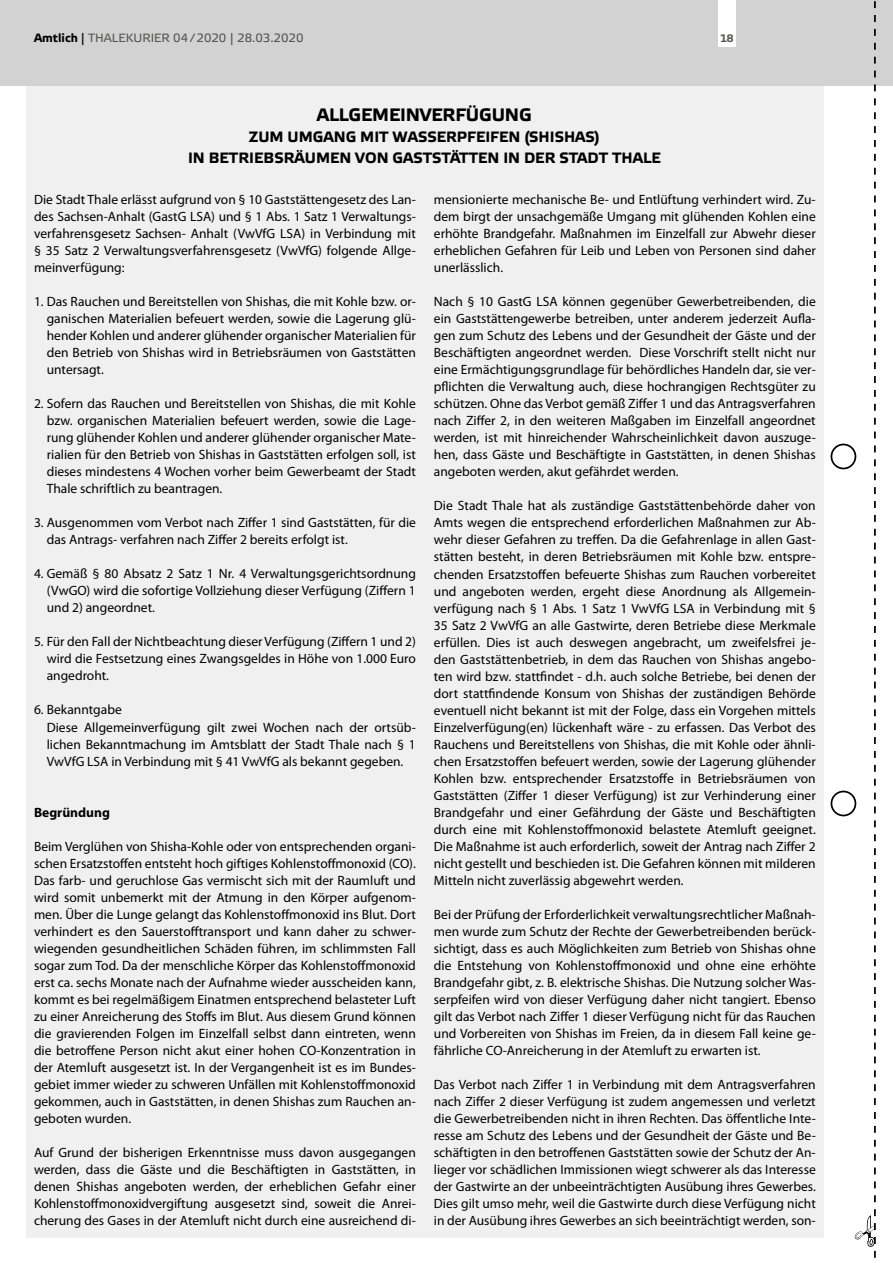
<style>
.page{position:relative;width:893px;height:1263px;background:#fff}
.page>*{position:absolute;margin:0;border:0;box-sizing:border-box;transform-origin:0 0}
.t1{font:700 18px "Elektra Text Pro";letter-spacing:-.01em;color:#000}
.t2{font:700 15px/21px "Elektra Text Pro";color:#000;text-align:center}
.t3{font:13.5px/17px "Myriad Pro";color:#000;text-align:justify}
.t4{font:700 13.5px "Myriad Pro";color:#000}
.t5{font:12px "Elektra Text Pro";color:#575756}
.t6{font:900 10.5px "Diavlo";color:#575756}
.s1{font-weight:700;color:#000}
.s2{color:#000}
</style>
<div class="page">
<div style="left:27px;top:0;width:797px;height:1237px;background:#f0f0f0"></div>
<div style="left:0;top:0;width:893px;height:85px;background:#d2d2d2"></div>
<div style="left:719px;top:0;width:17px;height:47px;background:#fff"></div>
<svg style="left:855px;top:1px;width:21px;height:1257px"></svg>
<div style="left:831px;top:444px;width:25px;height:25px;border:2px solid #000;border-radius:50%"></div>
<div style="left:831px;top:791px;width:25px;height:25px;border:2px solid #000;border-radius:50%"></div>
<p class="t5" style="left:34px;top:32px;width:271px"><span class="s1">Amtlich</span> <span class="s2">|</span> THALEKURIER 04/2020 | 28.03.2020</p>
<p class="t6" style="left:720px;top:31px;width:15px">18</p>
<h1 class="t1" style="left:317px;top:105px;width:217px">ALLGEMEINVERFÜGUNG</h1>
<p class="t2" style="left:188px;top:127px;width:474px">ZUM UMGANG MIT WASSERPFEIFEN (SHISHAS)<br>IN BETRIEBSRÄUMEN VON GASTSTÄTTEN IN DER STADT THALE</p>
<p class="t3" style="left:34px;top:191px;width:383px">Die Stadt Thale erlässt aufgrund von § 10 Gaststättengesetz des Lan&shy;des Sachsen-Anhalt (GastG LSA) und § 1 Abs. 1 Satz 1 Verwaltungs&shy;verfahrensgesetz Sachsen- Anhalt (VwVfG LSA) in Verbindung mit § 35 Satz 2 Verwaltungsverfahrensgesetz (VwVfG) folgende Allge&shy;meinverfügung:</p>
<p class="t3" style="left:47px;top:293px;width:371px;text-indent:-13px">1. Das Rauchen und Bereitstellen von Shishas, die mit Kohle bzw. or&shy;ganischen Materialien befeuert werden, sowie die Lagerung glü&shy;hender Kohlen und anderer glühender organischer Materialien für den Betrieb von Shishas wird in Betriebsräumen von Gaststätten untersagt.</p>
<p class="t3" style="left:47px;top:395px;width:371px;text-indent:-13px">2. Sofern das Rauchen und Bereitstellen von Shishas, die mit Kohle bzw. organischen Materialien befeuert werden, sowie die Lage&shy;rung glühender Kohlen und anderer glühender organischer Mate&shy;rialien für den Betrieb von Shishas in Gaststätten erfolgen soll, ist dieses mindestens 4 Wochen vorher beim Gewerbeamt der Stadt Thale schriftlich zu beantragen.</p>
<p class="t3" style="left:47px;top:515px;width:371px;text-indent:-13px">3. Ausgenommen vom Verbot nach Ziffer 1 sind Gaststätten, für die das Antrags- verfahren nach Ziffer 2 bereits erfolgt ist.</p>
<p class="t3" style="left:47px;top:566px;width:371px;text-indent:-13px">4. Gemäß § 80 Absatz 2 Satz 1 Nr. 4 Verwaltungsgerichtsordnung (VwGO) wird die sofortige Vollziehung dieser Verfügung (Ziffern 1 und 2) angeordnet.</p>
<p class="t3" style="left:47px;top:634px;width:371px;text-indent:-13px">5. Für den Fall der Nichtbeachtung dieser Verfügung (Ziffern 1 und 2) wird die Festsetzung eines Zwangsgeldes in Höhe von 1.000 Euro angedroht.</p>
<p class="t3" style="left:47px;top:702px;width:371px;text-align:left;text-indent:-13px">6. Bekanntgabe<br>Diese Allgemeinverfügung gilt zwei Wochen nach der ortsüb&shy;lichen Bekanntmachung im Amtsblatt der Stadt Thale nach § 1<br>VwVfG LSA in Verbindung mit § 41 VwVfG als bekannt gegeben.</p>
<p class="t4" style="left:34px;top:804px;width:77px">Begründung</p>
<p class="t3" style="left:34px;top:838px;width:383px">Beim Verglühen von Shisha-Kohle oder von entsprechenden organi&shy;schen Ersatzstoffen entsteht hoch giftiges Kohlenstoffmonoxid (CO).<br>Das farb- und geruchlose Gas vermischt sich mit der Raumluft und wird somit unbemerkt mit der Atmung in den Körper aufgenom&shy;men. Über die Lunge gelangt das Kohlenstoffmonoxid ins Blut. Dort verhindert es den Sauerstofftransport und kann daher zu schwer&shy;wiegenden gesundheitlichen Schäden führen, im schlimmsten Fall sogar zum Tod. Da der menschliche Körper das Kohlenstoffmonoxid erst ca. sechs Monate nach der Aufnahme wieder ausscheiden kann, kommt es bei regelmäßigem Einatmen entsprechend belasteter Luft zu einer Anreicherung des Stoffs im Blut. Aus diesem Grund können die gravierenden Folgen im Einzelfall selbst dann eintreten, wenn die betroffene Person nicht akut einer hohen CO-Konzentration in der Atemluft ausgesetzt ist. In der Vergangenheit ist es im Bundes&shy;gebiet immer wieder zu schweren Unfällen mit Kohlenstoffmonoxid gekommen, auch in Gaststätten, in denen Shishas zum Rauchen an&shy;geboten wurden.</p>
<p class="t3" style="left:34px;top:1144px;width:383px">Auf Grund der bisherigen Erkenntnisse muss davon ausgegangen werden, dass die Gäste und die Beschäftigten in Gaststätten, in denen Shishas angeboten werden, der erheblichen Gefahr einer Kohlenstoffmonoxidvergiftung ausgesetzt sind, soweit die Anrei&shy;cherung des Gases in der Atemluft nicht durch eine ausreichend di-</p>
<p class="t3" style="left:434px;top:191px;width:383px">mensionierte mechanische Be- und Entlüftung verhindert wird. Zu&shy;dem birgt der unsachgemäße Umgang mit glühenden Kohlen eine erhöhte Brandgefahr. Maßnahmen im Einzelfall zur Abwehr dieser erheblichen Gefahren für Leib und Leben von Personen sind daher unerlässlich.</p>
<p class="t3" style="left:434px;top:294px;width:383px">Nach § 10 GastG LSA können gegenüber Gewerbetreibenden, die ein Gaststättengewerbe betreiben, unter anderem jederzeit Aufla&shy;gen zum Schutz des Lebens und der Gesundheit der Gäste und der Beschäftigten angeordnet werden. Diese Vorschrift stellt nicht nur eine Ermächtigungsgrundlage für behördliches Handeln dar, sie ver&shy;pflichten die Verwaltung auch, diese hochrangigen Rechtsgüter zu schützen. Ohne das Verbot gemäß Ziffer 1 und das Antragsverfahren nach Ziffer 2, in den weiteren Maßgaben im Einzelfall angeordnet werden, ist mit hinreichender Wahrscheinlichkeit davon auszuge&shy;hen, dass Gäste und Beschäftigte in Gaststätten, in denen Shishas angeboten werden, akut gefährdet werden.</p>
<p class="t3" style="left:434px;top:498px;width:383px">Die Stadt Thale hat als zuständige Gaststättenbehörde daher von Amts wegen die entsprechend erforderlichen Maßnahmen zur Ab&shy;wehr dieser Gefahren zu treffen. Da die Gefahrenlage in allen Gast&shy;stätten besteht, in deren Betriebsräumen mit Kohle bzw. entspre&shy;chenden Ersatzstoffen befeuerte Shishas zum Rauchen vorbereitet und angeboten werden, ergeht diese Anordnung als Allgemein&shy;verfügung nach § 1 Abs. 1 Satz 1 VwVfG LSA in Verbindung mit § 35 Satz 2 VwVfG an alle Gastwirte, deren Betriebe diese Merkmale erfüllen. Dies ist auch deswegen angebracht, um zweifelsfrei je&shy;den Gaststättenbetrieb, in dem das Rauchen von Shishas angebo&shy;ten wird bzw. stattfindet - d.h. auch solche Betriebe, bei denen der dort stattfindende Konsum von Shishas der zuständigen Behörde eventuell nicht bekannt ist mit der Folge, dass ein Vorgehen mittels Einzelverfügung(en) lückenhaft wäre - zu erfassen. Das Verbot des Rauchens und Bereitstellens von Shishas, die mit Kohle oder ähnli&shy;chen Ersatzstoffen befeuert werden, sowie der Lagerung glühender Kohlen bzw. entsprechender Ersatzstoffe in Betriebsräumen von Gaststätten (Ziffer 1 dieser Verfügung) ist zur Verhinderung einer Brandgefahr und einer Gefährdung der Gäste und Beschäftigten durch eine mit Kohlenstoffmonoxid belastete Atemluft geeignet.<br>Die Maßnahme ist auch erforderlich, soweit der Antrag nach Ziffer 2 nicht gestellt und beschieden ist. Die Gefahren können mit milderen Mitteln nicht zuverlässig abgewehrt werden.</p>
<p class="t3" style="left:434px;top:906px;width:383px">Bei der Prüfung der Erforderlichkeit verwaltungsrechtlicher Maßnah&shy;men wurde zum Schutz der Rechte der Gewerbetreibenden berück&shy;sichtigt, dass es auch Möglichkeiten zum Betrieb von Shishas ohne die Entstehung von Kohlenstoffmonoxid und ohne eine erhöhte Brandgefahr gibt, z. B. elektrische Shishas. Die Nutzung solcher Was&shy;serpfeifen wird von dieser Verfügung daher nicht tangiert. Ebenso gilt das Verbot nach Ziffer 1 dieser Verfügung nicht für das Rauchen und Vorbereiten von Shishas im Freien, da in diesem Fall keine ge&shy;fährliche CO-Anreicherung in der Atemluft zu erwarten ist.</p>
<p class="t3" style="left:434px;top:1076px;width:383px">Das Verbot nach Ziffer 1 in Verbindung mit dem Antragsverfahren nach Ziffer 2 dieser Verfügung ist zudem angemessen und verletzt die Gewerbetreibenden nicht in ihren Rechten. Das öffentliche Inte&shy;resse am Schutz des Lebens und der Gesundheit der Gäste und Be&shy;schäftigten in den betroffenen Gaststätten sowie der Schutz der An&shy;lieger vor schädlichen Immissionen wiegt schwerer als das Interesse der Gastwirte an der unbeeinträchtigten Ausübung ihres Gewerbes.<br>Dies gilt umso mehr, weil die Gastwirte durch diese Verfügung nicht in der Ausübung ihres Gewerbes an sich beeinträchtigt werden, son-</p>
</div>
